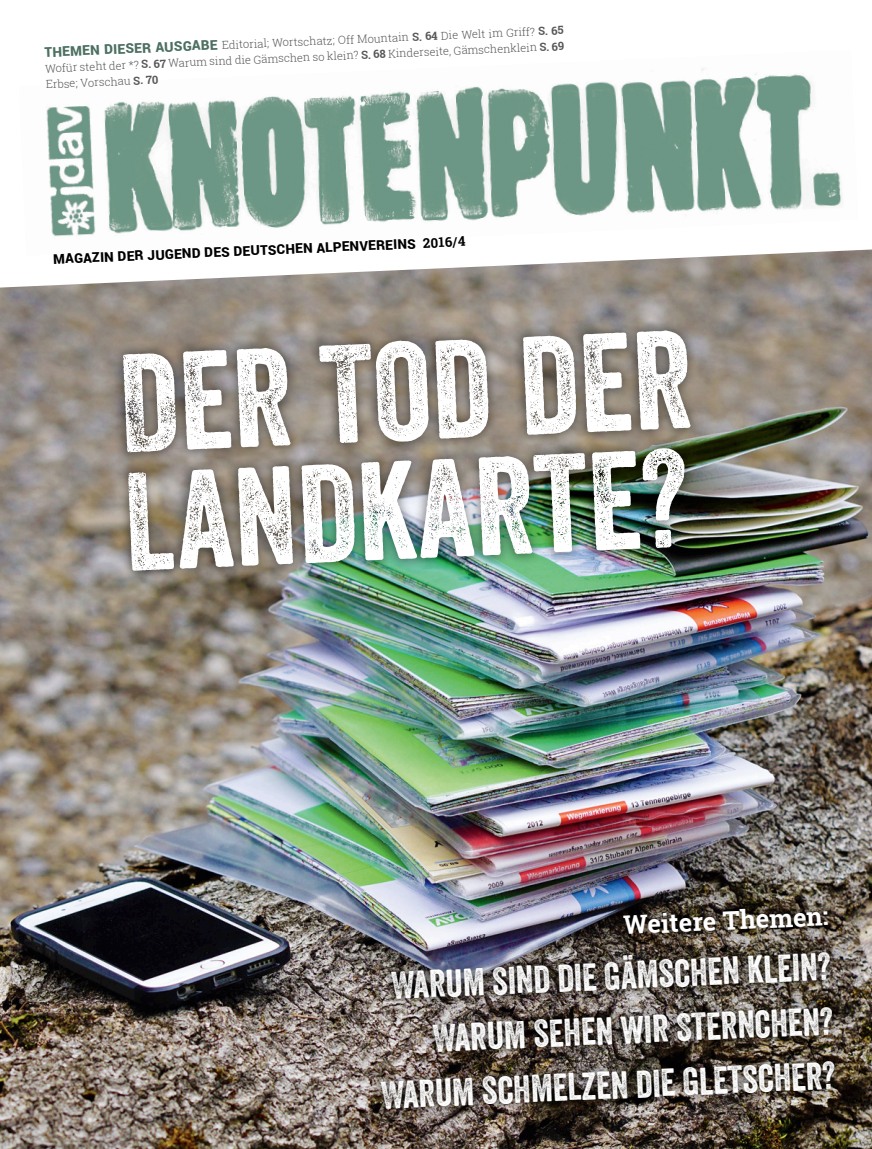
<style>
.page{position:relative;width:872px;height:1149px;background:#fff}
.page>*{position:absolute;margin:0;border:0;box-sizing:border-box;transform-origin:0 0}
.t1{font:135px/118.5px "Veneer Two";color:#fff}
.t2{font:37.5px/54.4px "Veneer Two";color:#fff;text-align:right}
.t3{font:700 25.5px "Roboto Slab";color:#fff}
.t4{font:900 13.5px "Roboto";color:#4c7062}
.t5{font:900 13.35px "Roboto";color:#000}
.t6{font:300 11.25px/16.2px "Roboto Slab";color:#58585a;text-align:right}
.s1{font-weight:700}
.s2{font-family:"Roboto Slab";font-weight:700}
</style>
<div class="page">
<img style="left:46px;top:68px;width:796px;height:169px">
<img style="left:0;top:249px;width:872px;height:899px">
<img style="left:110px;top:316px;width:597px;height:267px">
<img style="left:364px;top:895px;width:481px;height:223px">
<p class="t6" style="left:44px;top:42px;width:521px;rotate:-2deg">Editorial; Wortschatz; Off Mountain <span class="s1">S. 64</span> Die Welt im Griff? <span class="s1">S</span><sup>.</sup> <sup>65<br></sup>Wofür steht der *? <span class="s1">S. 67</span> Warum sind die Gämschen so klein? <span class="s1">S. 68</span> Kinderseite, Gämschenklein <sup>S.</sup> <sup>69</sup></p>
<p class="t6" style="left:46px;top:76px;width:114px;rotate:-2deg">Erbse; Vorschau <span class="s1">S. 70</span></p>
<p class="t4" style="left:44px;top:43px;width:174px;rotate:-3deg">Them en dieser Ausgabe</p>
<p class="t5" style="left:53px;top:248px;width:414px;rotate:-2deg">Magazin der Jugend des Deutschen Alpenvereins <span class="s2">2016/4</span></p>
<h1 class="t1" style="left:117px;top:341px;width:575px;rotate:-2deg">Der Tod der<br>Landkarte?</h1>
<h3 class="t3" style="left:622px;top:906px;width:207px;rotate:-2deg">Weitere Themen:</h3>
<h2 class="t2" style="left:374px;top:960px;width:457px;rotate:-3deg">Warum sind die Gämschen klein?<br>Warum sehen wir Sternchen?<br>Warum schmelzen die Gletscher?</h2>
</div>
